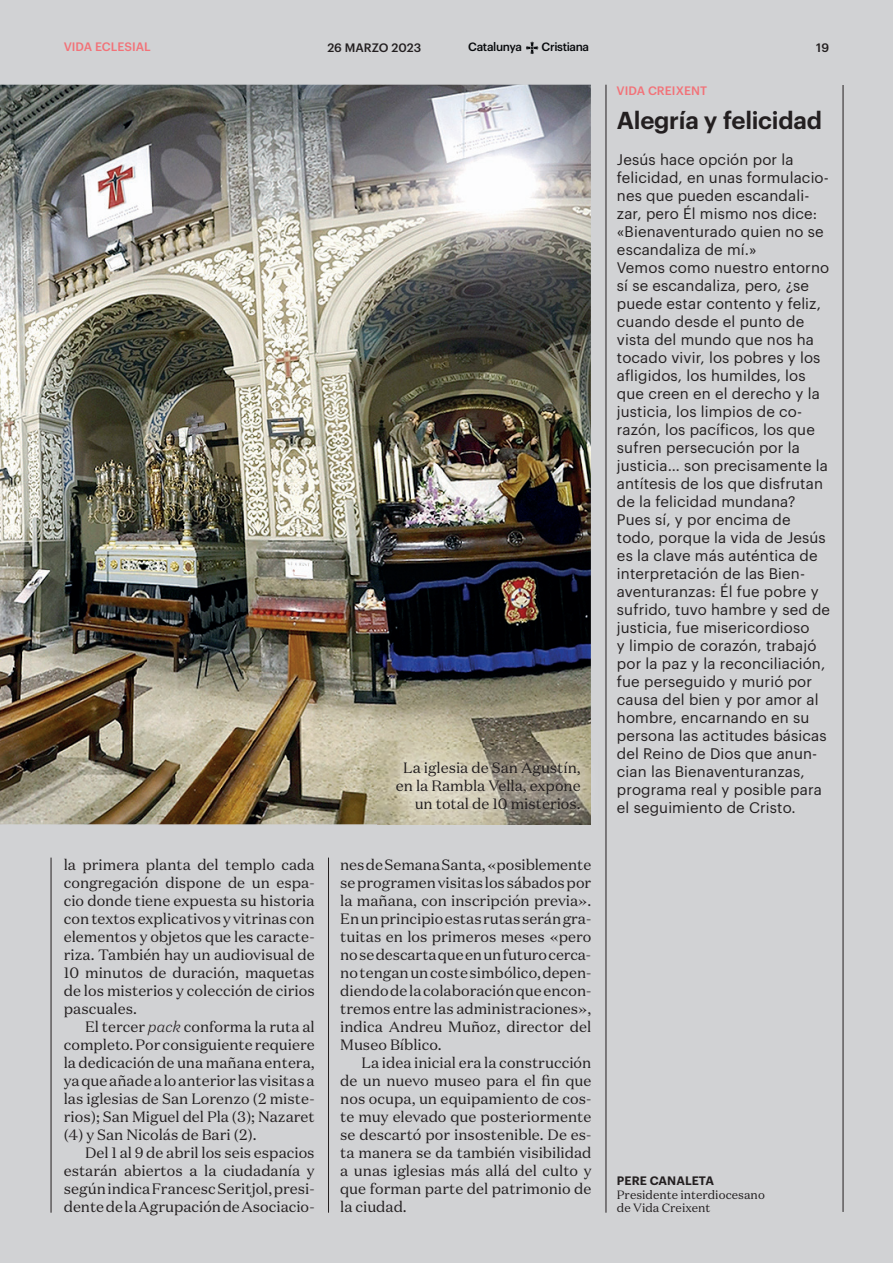
<style>
.page{position:relative;width:893px;height:1263px;background:#d1d2d4}
.page>*{position:absolute;margin:0;border:0;box-sizing:border-box;transform-origin:0 0}
.t1{font:600 24px "Graphik";letter-spacing:-.01em;color:#231f20}
.t2{font:15px/18px "Domaine Text";color:#231f20;text-align:justify}
.t3{font:15px/18px "Graphik";letter-spacing:.01em;color:#231f20}
.t4{font:12px/13.5px "Domaine Text";color:#231f20}
.t5{font:500 12px "Graphik";color:#f27278}
.t6{font:500 12px "Graphik";color:#231f20}
.t7{font:600 12px "Graphik";color:#231f20}
.t8{font:500 11.85px "Graphik";letter-spacing:-.03em;color:#07090c}
.s1{font-weight:300;font-style:italic}
</style>
<div class="page">
<svg style="left:526px;top:42px;width:12px;height:12px"></svg>
<hr style="left:843px;top:85px;width:1px;height:1127px;background:#231f20">
<img style="left:0;top:85px;width:591px;height:739px">
<img style="left:377px;top:824px;width:214px;height:1px">
<img style="left:377px;top:742px;width:214px;height:82px">
<hr style="left:51px;top:857px;width:1px;height:356px;background:#231f20">
<hr style="left:328px;top:857px;width:1px;height:356px;background:#231f20">
<hr style="left:606px;top:85px;width:1px;height:1128px;background:#231f20">
<p class="t5" style="left:64px;top:38px;width:89px">VIDA ECLESIAL</p>
<p class="t6" style="left:327px;top:38px;width:95px">26 MARZO 2023</p>
<p class="t8" style="left:468px;top:38px;width:55px">Catalunya</p>
<p class="t8" style="left:542px;top:38px;width:49px">Cristiana</p>
<p class="t6" style="left:816px;top:38px;width:15px">19</p>
<p class="t5" style="left:617px;top:81px;width:92px">VIDA CREIXENT</p>
<p class="t2" style="left:64px;top:855px;width:252px">la primera planta del templo cada congregación dispone de un espa&shy;cio donde tiene expuesta su historia con textos explicativos y vitrinas con elementos y objetos que les caracte&shy;riza. También hay un audiovisual de 10 minutos de duración, maquetas de los misterios y colección de cirios pascuales.</p>
<p class="t2" style="left:64px;top:1017px;width:252px;text-indent:21px">El tercer <span class="s1">pack</span> conforma la ruta al completo. Por consiguiente requiere la dedicación de una mañana entera, ya que añade a lo anterior las visitas a las iglesias de San Lorenzo (2 miste&shy;rios); San Miguel del Pla (3); Nazaret (4) y San Nicolás de Bari (2).</p>
<p class="t2" style="left:64px;top:1143px;width:252px;text-indent:21px">Del 1 al 9 de abril los seis espacios estarán abiertos a la ciudadanía y según indica Francesc Seritjol, presi&shy;dente de la Agrupación de Asociacio-</p>
<p class="t2" style="left:396px;top:759px;width:186px;text-align:right">La iglesia de San Agustín, en la Rambla Vella, expone un total de 10 misterios.</p>
<p class="t2" style="left:340px;top:855px;width:253px">nes de Semana Santa, «posiblemente se programen visitas los sábados por la mañana, con inscripción previa».<br>En un principio estas rutas serán gra&shy;tuitas en los primeros meses «pero no se descarta que en un futuro cerca&shy;no tengan un coste simbólico, depen&shy;diendo de la colaboración que encon&shy;tremos entre las administraciones», indica Andreu Muñoz, director del Museo Bíblico.</p>
<p class="t2" style="left:340px;top:1053px;width:253px;text-indent:21px">La idea inicial era la construcción de un nuevo museo para el fin que nos ocupa, un equipamiento de cos&shy;te muy elevado que posteriormente se descartó por insostenible. De es&shy;ta manera se da también visibilidad a unas iglesias más allá del culto y que forman parte del patrimonio de la ciudad.</p>
<h1 class="t1" style="left:617px;top:102px;width:207px">Alegría y felicidad</h1>
<p class="t3" style="left:617px;top:149px;width:215px">Jesús hace opción por la felicidad, en unas formulacio&shy;nes que pueden escandali&shy;zar, pero Él mismo nos dice: «Bienaventurado quien no se escandaliza de mí.»<br>Vemos como nuestro entorno sí se escandaliza, pero, ¿se puede estar contento y feliz, cuando desde el punto de vista del mundo que nos ha tocado vivir, los pobres y los afligidos, los humildes, los que creen en el derecho y la justicia, los limpios de co&shy;razón, los pacíficos, los que sufren persecución por la justicia… son precisamente la antítesis de los que disfrutan de la felicidad mundana?<br>Pues sí, y por encima de todo, porque la vida de Jesús es la clave más auténtica de interpretación de las Bien&shy;aventuranzas: Él fue pobre y sufrido, tuvo hambre y sed de justicia, fue misericordioso<br>y limpio de corazón, trabajó por la paz y la reconciliación, fue perseguido y murió por causa del bien y por amor al hombre, encarnando en su persona las actitudes básicas del Reino de Dios que anun&shy;cian las Bienaventuranzas, programa real y posible para el seguimiento de Cristo.</p>
<p class="t7" style="left:617px;top:1171px;width:99px">PERE CANALETA</p>
<p class="t4" style="left:617px;top:1187px;width:149px">Presidente interdiocesano de Vida Creixent</p>
</div>
